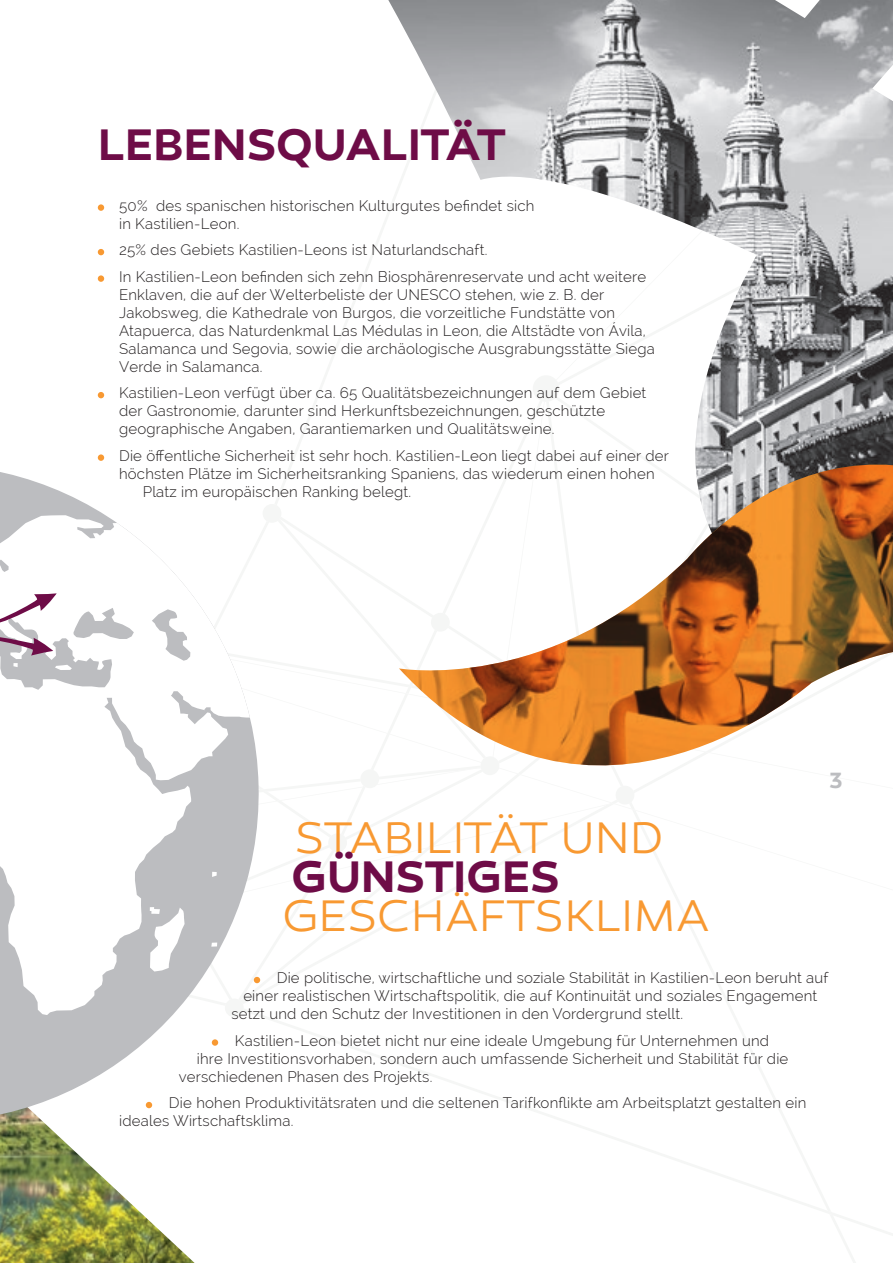
<style>
.page{position:relative;width:893px;height:1263px;background:#fff}
.page>*{position:absolute;margin:0;border:0;box-sizing:border-box;transform-origin:0 0}
.t1{font:300 45px "Canaro";color:#f89932}
.t2{font:600 45px "Canaro";letter-spacing:-.01em;color:#6e0c47}
.t3{font:600 22.5px "Canaro";color:#bcbdc0}
.t4{font:300 15px/18px "Raleway";letter-spacing:.015em;color:#231f20}
</style>
<div class="page">
<img style="left:0;top:1126px;width:195px;height:137px">
<img style="left:388px;top:0;width:505px;height:340px">
<svg style="left:0;top:472px;width:219px;height:654px"></svg>
<svg style="left:0;top:491px;width:261px;height:524px"></svg>
<svg style="left:205px;top:517px;width:9px;height:11px"></svg>
<svg style="left:695px;top:340px;width:198px;height:125px"></svg>
<img style="left:399px;top:465px;width:494px;height:301px">
<svg style="left:0;top:593px;width:72px;height:376px"></svg>
<div style="left:98px;top:204px;width:6px;height:7px;background:#f89932;border-radius:50%"></div>
<svg style="left:98px;top:249px;width:6px;height:6px"></svg>
<div style="left:98px;top:275px;width:6px;height:7px;background:#f89932;border-radius:50%"></div>
<svg style="left:98px;top:392px;width:6px;height:6px"></svg>
<div style="left:98px;top:454px;width:6px;height:7px;background:#f89932;border-radius:50%"></div>
<svg style="left:254px;top:977px;width:6px;height:6px"></svg>
<div style="left:212px;top:1039px;width:6px;height:7px;background:#f89932;border-radius:50%"></div>
<svg style="left:146px;top:1102px;width:6px;height:6px"></svg>
<h1 class="t2" style="left:98px;top:117px;width:410px">LEBENSQUALITÄT</h1>
<p class="t4" style="left:119px;top:196px;width:417px">50% des spanischen historischen Kulturgutes befindet sich in Kastilien-Leon.</p>
<p class="t4" style="left:119px;top:237px;width:529px;line-height:26.5px">25% des Gebiets Kastilien-Leons ist Naturlandschaft.<br>In Kastilien-Leon befinden sich zehn Biosphärenreservate und acht weitere</p>
<p class="t4" style="left:119px;top:285px;width:537px">Enklaven, die auf der Welterbeliste der UNESCO stehen, wie z. B. der Jakobsweg, die Kathedrale von Burgos, die vorzeitliche Fundstätte von Atapuerca, das Naturdenkmal Las Médulas in Leon, die Altstädte von Ávila, Salamanca und Segovia, sowie die archäologische Ausgrabungsstätte Siega Verde in Salamanca.</p>
<p class="t4" style="left:119px;top:384px;width:529px">Kastilien-Leon verfügt über ca. 65 Qualitätsbezeichnungen auf dem Gebiet der Gastronomie, darunter sind Herkunftsbezeichnungen, geschützte geographische Angaben, Garantiemarken und Qualitätsweine.</p>
<p class="t4" style="left:119px;top:446px;width:551px">Die öffentliche Sicherheit ist sehr hoch. Kastilien-Leon liegt dabei auf einer der</p>
<p class="t4" style="left:119px;top:464px;width:537px">höchsten Plätze im Sicherheitsranking Spaniens, das wiederum einen hohen</p>
<p class="t4" style="left:143px;top:482px;width:270px">Platz im europäischen Ranking belegt.</p>
<h1 class="t1" style="left:294px;top:811px;width:371px">STABILITÄT UND</h1>
<h1 class="t2" style="left:291px;top:849px;width:271px">GÜNSTIGES</h1>
<h1 class="t1" style="left:282px;top:889px;width:429px">GESCHÄFTSKLIMA</h1>
<h2 class="t3" style="left:829px;top:767px;width:15px">3</h2>
<p class="t4" style="left:277px;top:969px;width:554px">Die politische, wirtschaftliche und soziale Stabilität in Kastilien-Leon beruht auf</p>
<p class="t4" style="left:243px;top:987px;width:575px">einer realistischen Wirtschaftspolitik, die auf Kontinuität und soziales Engagement</p>
<p class="t4" style="left:231px;top:1005px;width:453px">setzt und den Schutz der Investitionen in den Vordergrund stellt.</p>
<p class="t4" style="left:235px;top:1031px;width:536px">Kastilien-Leon bietet nicht nur eine ideale Umgebung für Unternehmen und</p>
<p class="t4" style="left:197px;top:1049px;width:593px">ihre Investitionsvorhaben, sondern auch umfassende Sicherheit und Stabilität für die</p>
<p class="t4" style="left:179px;top:1067px;width:255px">verschiedenen Phasen des Projekts.</p>
<p class="t4" style="left:119px;top:1094px;width:689px;text-indent:50px">Die hohen Produktivitätsraten und die seltenen Tarifkonflikte am Arbeitsplatzt gestalten ein ideales Wirtschaftsklima.</p>
</div>
